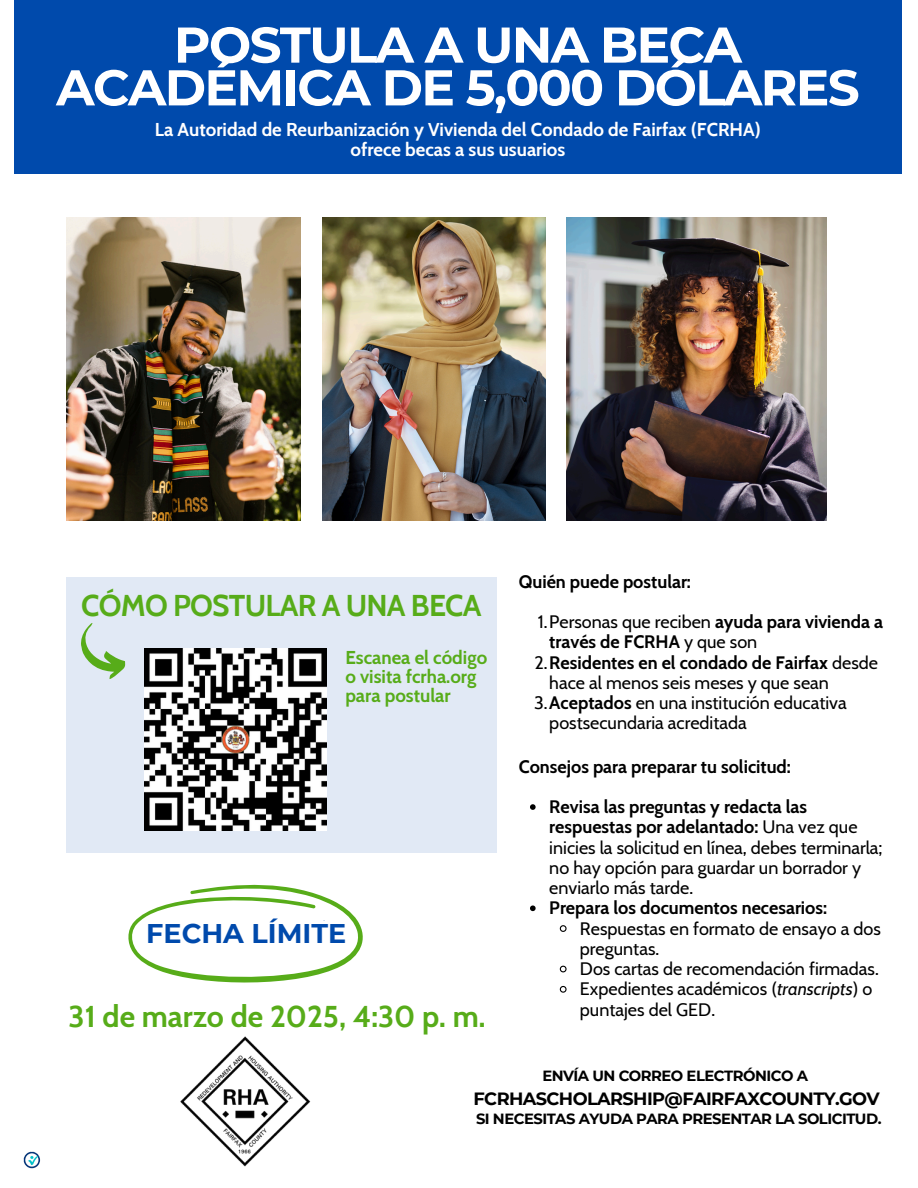
<style>
.page{position:relative;width:918px;height:1188px;background:#fff}
.page>*{position:absolute;margin:0;border:0;box-sizing:border-box;transform-origin:0 0}
.t1{font:700 50.1px/42.8px "Montserrat";letter-spacing:-.035em;color:#fff;text-align:center}
.t2{font:700 30px "Cabin";color:#57ac19}
.t3{font:700 30px "Cabin";letter-spacing:-.025em;color:#57ac19}
.t4{font:700 27px "Montserrat";color:#004aac}
.t5{font:700 18.6px "Cabin";color:#fff}
.t6{font:700 18.6px/19.2px "Cabin";color:#57ac19}
.t7{font:18px/20.2px "Cabin";color:#000}
.t8{font:700 18px/20.2px "Cabin";color:#000}
.t9{font:700 17.7px "Montserrat";letter-spacing:-.035em;color:#000}
.t10{font:700 14.7px "Montserrat";letter-spacing:-.035em;color:#000}
.s1{font-weight:400}
.s2{font-weight:700}
.s3{font-style:italic}
</style>
<div class="page">
<div style="left:14px;top:0;width:888px;height:174px;background:#004aac"></div>
<img style="left:66px;top:217px;width:235px;height:304px">
<img style="left:322px;top:217px;width:223px;height:304px">
<img style="left:567px;top:217px;width:259px;height:304px">
<div style="left:66px;top:577px;width:430px;height:276px;background:#e1e9f5"></div>
<img style="left:145px;top:648px;width:182px;height:182px">
<svg style="left:81px;top:623px;width:45px;height:56px"></svg>
<img style="left:180px;top:1037px;width:131px;height:130px">
<svg style="left:128px;top:884px;width:235px;height:99px"></svg>
<img style="left:24px;top:1151px;width:17px;height:17px">
<svg style="left:530px;top:804px;width:6px;height:6px"></svg>
<svg style="left:530px;top:905px;width:6px;height:6px"></svg>
<svg style="left:559px;top:925px;width:8px;height:7px"></svg>
<svg style="left:559px;top:965px;width:8px;height:8px"></svg>
<svg style="left:559px;top:985px;width:8px;height:8px"></svg>
<p class="t1" style="left:56px;top:23px;width:805px">POSTULA A UNA BECA<br>ACADÉMICA DE 5,000 DÓLARES</p>
<p class="t5" style="left:155px;top:118px;width:607px">La Autoridad de Reurbanización y Vivienda del Condado de Fairfax (FCRHA)</p>
<p class="t5" style="left:351px;top:138px;width:216px">ofrece becas a sus usuarios</p>
<p class="t3" style="left:81px;top:587px;width:402px">CÓMO POSTULAR A UNA BECA</p>
<p class="t6" style="left:345px;top:648px;width:143px">Escanea el código o visita fcrha.org para postular</p>
<p class="t4" style="left:146px;top:917px;width:201px">FECHA LÍMITE</p>
<p class="t2" style="left:69px;top:998px;width:418px">31 de marzo de 2025, 4:30 p. m.</p>
<p class="t8" style="left:519px;top:571px;width:174px">Quién puede postular:</p>
<p class="t8" style="left:549px;top:612px;width:335px;text-indent:-11px"><span class="s1">1.Personas que reciben</span> ayuda para vivienda a través de FCRHA <span class="s1">y que son</span></p>
<p class="t7" style="left:549px;top:652px;width:330px;text-indent:-15px">2.<span class="s2">Residentes en el condado de Fairfax</span> desde hace al menos seis meses y que sean</p>
<h4 class="t7" style="left:549px;top:693px;width:299px;text-indent:-15px">3.<span class="s2">Aceptados</span> en una institución educativa postsecundaria acreditada</h4>
<p class="t8" style="left:519px;top:756px;width:274px">Consejos para preparar tu solicitud:</p>
<p class="t7" style="left:549px;top:797px;width:335px"><span class="s2">Revisa las preguntas y redacta las respuestas por adelantado:</span> Una vez que inicies la solicitud en línea, debes terminarla; no hay opción para guardar un borrador y enviarlo más tarde.</p>
<p class="t8" style="left:549px;top:898px;width:279px">Prepara los documentos necesarios:</p>
<h4 class="t7" style="left:580px;top:918px;width:302px">Respuestas en formato de ensayo a dos preguntas.</h4>
<h2 class="t7" style="left:580px;top:959px;width:300px">Dos cartas de recomendación firmadas.</h2>
<p class="t7" style="left:580px;top:979px;width:294px">Expedientes académicos (<span class="s3">transcripts</span>) o puntajes del GED.</p>
<h2 class="t10" style="left:542px;top:1067px;width:267px">ENVÍA UN CORREO ELECTRÓNICO A</h2>
<h3 class="t9" style="left:474px;top:1088px;width:408px">FCRHASCHOLARSHIP@FAIRFAXCOUNTY.GOV</h3>
<h4 class="t10" style="left:476px;top:1110px;width:407px">SI NECESITAS AYUDA PARA PRESENTAR LA SOLICITUD.</h4>
</div>
